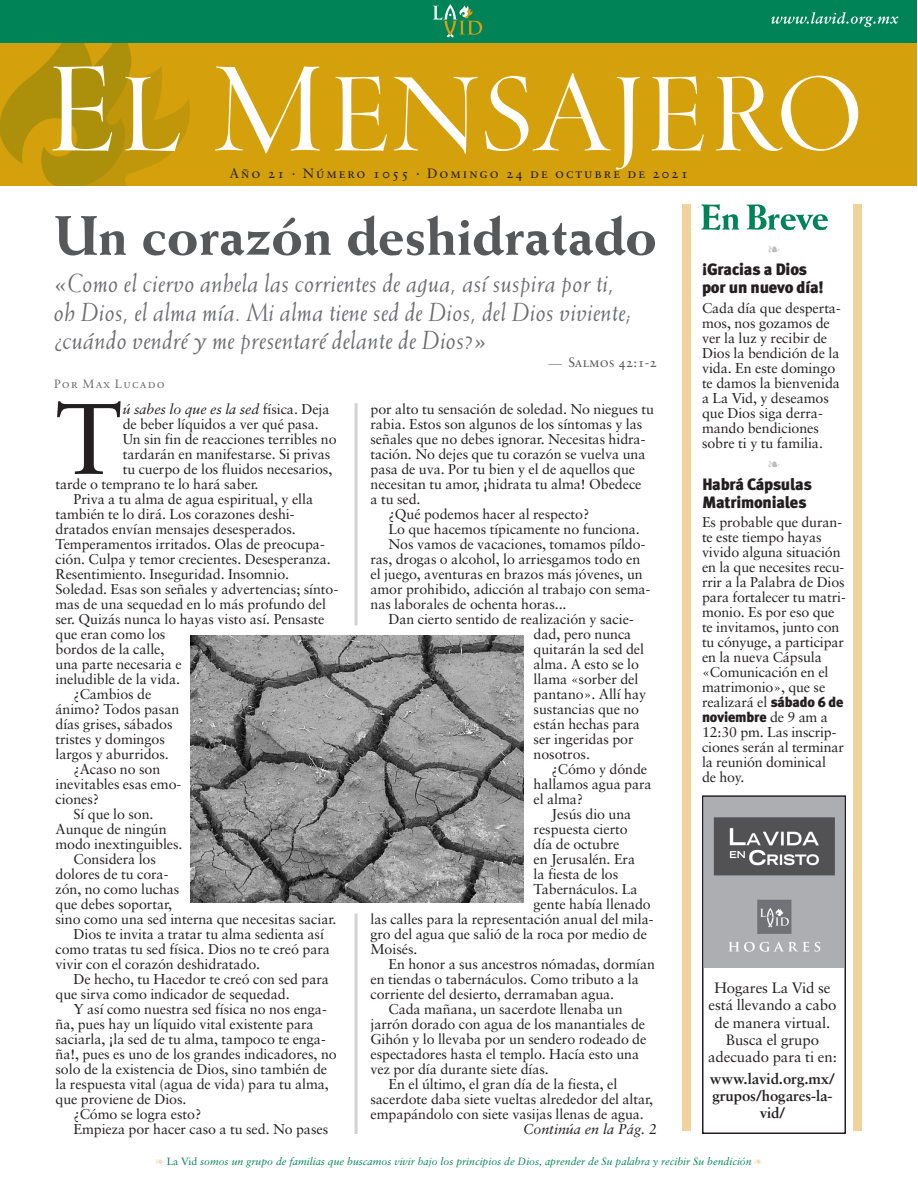
<style>
.page{position:relative;width:918px;height:1188px;background:#fff}
.page>*{position:absolute;margin:0;border:0;box-sizing:border-box;transform-origin:0 0}
.Primer_párrafo_porta{font:100.2px "Sabon";color:#231f20}
.Título_portada{font:800 55.5px "Weiss";letter-spacing:-.005em;color:#57585a}
.Título_portada-2{font:italic 26.25px/28.5px "Weiss";letter-spacing:.005em;color:#6c6d70}
.t1{font:900 16.5px/18px "Meta Plus";letter-spacing:-.015em;color:#231f20}
.t2{font:15px/17.2px "Sabon";letter-spacing:-.005em;color:#231f20;text-align:center}
.t3{font:700 15px/17.2px "Sabon";letter-spacing:-.005em;color:#231f20;text-align:center}
.Texto_portada{font:14.25px/15px "Sabon";letter-spacing:-.005em;color:#231f20}
.Primer_párrafo_porta-2{font:14.25px "Sabon";letter-spacing:-.005em;color:#231f20}
.Primer_párrafo_porta-3{font:italic 14.25px "Sabon";letter-spacing:-.005em;color:#231f20}
.t4{font:13.5px "Sabon Roman SC";letter-spacing:.145em;color:#231f20}
.Título_portada-3{font:13.5px "Sabon Roman SC";letter-spacing:.005em;color:#57585a}
.Subítulo_portada{font:12px "Sabon Roman SC";letter-spacing:.1em;color:#6c6d70}
.t5{font:italic 10.5px "Sabon";color:#008457}
.s1{font-family:"Weiss";font-style:italic;color:#6c6d70}
.s2{font-style:normal}
.s3{font-family:"Meta Plus";font-weight:900}
.s4{color:#f1ddb1}
</style>
<div class="page">
<div style="left:0;top:42px;width:916px;height:144px;background:#d4a00c"></div>
<div style="left:0;top:0;width:916px;height:42px;background:#008457"></div>
<svg style="left:433px;top:4px;width:49px;height:34px"></svg>
<svg style="left:771px;top:12px;width:127px;height:15px"></svg>
<div style="left:854px;top:204px;width:8px;height:927px;background:#efd39b"></div>
<div style="left:682px;top:204px;width:10px;height:927px;background:#efd39b"></div>
<svg style="left:701px;top:204px;width:38px;height:26px"></svg>
<svg style="left:747px;top:204px;width:81px;height:26px"></svg>
<svg style="left:0;top:42px;width:190px;height:144px"></svg>
<svg style="left:215px;top:66px;width:105px;height:88px"></svg>
<svg style="left:334px;top:76px;width:53px;height:75px"></svg>
<svg style="left:394px;top:77px;width:84px;height:77px"></svg>
<svg style="left:485px;top:73px;width:155px;height:97px"></svg>
<svg style="left:651px;top:76px;width:53px;height:75px"></svg>
<svg style="left:716px;top:76px;width:142px;height:75px"></svg>
<div style="left:702px;top:795px;width:144px;height:339px;border:2px solid #231f20"></div>
<img style="left:705px;top:798px;width:138px;height:170px">
<img style="left:191px;top:635px;width:332px;height:267px">
<hr style="left:355px;top:914px;width:3px;height:220px;background:#d1d2d4">
<hr style="left:355px;top:403px;width:3px;height:222px;background:#d1d2d4">
<p class="t4" style="left:230px;top:166px;width:460px">Año 21 · Número 1055 · Domingo 24 de octubre de 2021</p>
<p class="Título_portada" style="left:54px;top:202px;width:604px">Un corazón deshidratado</p>
<p class="Título_portada-2" style="left:54px;top:269px;width:580px">«Como el ciervo anhela las corrientes de agua, así suspira por ti, oh Dios, el alma mía. Mi alma tiene sed de Dios, del Dios viviente; ¿cuándo vendré y me presentaré delante de Dios?»</p>
<p class="Título_portada-3" style="left:549px;top:354px;width:110px"><span class="s1">—</span> Salmos 42:1-2</p>
<p class="Subítulo_portada" style="left:54px;top:377px;width:112px">Por Max Lucado</p>
<p class="Primer_párrafo_porta" style="left:56px;top:379px;width:68px">T</p>
<p class="Primer_párrafo_porta-3" style="left:123px;top:401px;width:208px">ú sabes lo que es la sed <span class="s2">física. Deja</span></p>
<p class="Primer_párrafo_porta-2" style="left:123px;top:416px;width:198px">de beber líquidos a ver qué pasa.</p>
<p class="Primer_párrafo_porta-2" style="left:123px;top:431px;width:215px">Un sin fin de reacciones terribles no</p>
<p class="Primer_párrafo_porta-2" style="left:123px;top:446px;width:209px">tardarán en manifestarse. Si privas</p>
<p class="Primer_párrafo_porta-2" style="left:123px;top:461px;width:211px">tu cuerpo de los fluidos necesarios,</p>
<p class="Primer_párrafo_porta-2" style="left:56px;top:476px;width:205px">tarde o temprano te lo hará saber.</p>
<p class="Texto_portada" style="left:56px;top:491px;width:284px;text-indent:18px">Priva a tu alma de agua espiritual, y ella también te lo dirá. Los corazones deshi&shy;dratados envían mensajes desesperados.<br>Temperamentos irritados. Olas de preocupa&shy;ción. Culpa y temor crecientes. Desesperanza.<br>Resentimiento. Inseguridad. Insomnio.<br>Soledad. Esas son señales y advertencias; sínto&shy;mas de una sequedad en lo más profundo del ser. Quizás nunca lo hayas visto así. Pensaste que eran como los<br>bordos de la calle,<br>una parte necesaria e<br>ineludible de la vida.</p>
<p class="Texto_portada" style="left:56px;top:686px;width:125px;text-indent:18px">¿Cambios de ánimo? Todos pasan días grises, sábados tristes y domingos largos y aburridos.</p>
<p class="Texto_portada" style="left:56px;top:761px;width:127px;text-indent:18px">¿Acaso no son inevitables esas emo&shy;ciones?</p>
<p class="Texto_portada" style="left:56px;top:806px;width:129px;text-indent:18px">Sí que lo son.<br>Aunque de ningún modo inextinguibles.</p>
<p class="Texto_portada" style="left:56px;top:851px;width:282px;text-indent:18px">Considera los<br>dolores de tu cora-<br>zón, no como luchas<br>que debes soportar,<br>sino como una sed interna que necesitas saciar.</p>
<p class="Texto_portada" style="left:56px;top:926px;width:276px;text-indent:18px">Dios te invita a tratar tu alma sedienta así como tratas tu sed física. Dios no te creó para vivir con el corazón deshidratado.</p>
<p class="Texto_portada" style="left:56px;top:971px;width:275px;text-indent:18px">De hecho, tu Hacedor te creó con sed para que sirva como indicador de sequedad.</p>
<p class="Texto_portada" style="left:56px;top:1001px;width:283px;text-indent:18px">Y así como nuestra sed física no nos enga&shy;ña, pues hay un líquido vital existente para saciarla, ¡la sed de tu alma, tampoco te enga&shy;ña!, pues es uno de los grandes indicadores, no solo de la existencia de Dios, sino también de la respuesta vital (agua de vida) para tu alma, que proviene de Dios.</p>
<p class="Texto_portada" style="left:74px;top:1106px;width:129px">¿Cómo se logra esto?</p>
<p class="Texto_portada" style="left:74px;top:1121px;width:256px">Empieza por hacer caso a tu sed. No pases</p>
<p class="Texto_portada" style="left:370px;top:401px;width:285px">por alto tu sensación de soledad. No niegues tu rabia. Estos son algunos de los síntomas y las señales que no debes ignorar. Necesitas hidra&shy;tación. No dejes que tu corazón se vuelva una pasa de uva. Por tu bien y el de aquellos que necesitan tu amor, ¡hidrata tu alma! Obedece<br>a tu sed.</p>
<p class="Texto_portada" style="left:388px;top:506px;width:202px">¿Qué podemos hacer al respecto?</p>
<p class="Texto_portada" style="left:388px;top:521px;width:253px">Lo que hacemos típicamente no funciona.</p>
<p class="Texto_portada" style="left:370px;top:536px;width:281px;text-indent:18px">Nos vamos de vacaciones, tomamos píldo&shy;ras, drogas o alcohol, lo arriesgamos todo en el juego, aventuras en brazos más jóvenes, un amor prohibido, adicción al trabajo con sema&shy;nas laborales de ochenta horas...</p>
<p class="Texto_portada" style="left:534px;top:611px;width:114px;text-indent:-145px">Dan cierto sentido de realización y sacie&shy;dad, pero nunca quitarán la sed del alma. A esto se lo llama «sorber del pantano». Allí hay sustancias que no están hechas para ser ingeridas por nosotros.</p>
<p class="Texto_portada" style="left:534px;top:761px;width:120px;text-indent:18px">¿Cómo y dónde hallamos agua para el alma?</p>
<p class="Texto_portada" style="left:552px;top:806px;width:81px">Jesús dio una</p>
<p class="Texto_portada" style="left:534px;top:821px;width:96px">respuesta cierto</p>
<p class="Texto_portada" style="left:534px;top:836px;width:88px">día de octubre</p>
<p class="Texto_portada" style="left:534px;top:851px;width:103px">en Jerusalén. Era</p>
<p class="Texto_portada" style="left:534px;top:866px;width:86px">la fiesta de los</p>
<p class="Texto_portada" style="left:534px;top:881px;width:106px">Tabernáculos. La</p>
<p class="Texto_portada" style="left:534px;top:896px;width:119px">gente había llenado</p>
<p class="Texto_portada" style="left:370px;top:911px;width:285px">las calles para la representación anual del mila-</p>
<p class="Texto_portada" style="left:370px;top:926px;width:278px">gro del agua que salió de la roca por medio de</p>
<p class="Texto_portada" style="left:370px;top:941px;width:48px">Moisés.</p>
<p class="Texto_portada" style="left:370px;top:956px;width:286px;text-indent:18px">En honor a sus ancestros nómadas, dormían en tiendas o tabernáculos. Como tributo a la corriente del desierto, derramaban agua.</p>
<p class="Texto_portada" style="left:370px;top:1001px;width:277px;text-indent:18px">Cada mañana, un sacerdote llenaba un jarrón dorado con agua de los manantiales de Gihón y lo llevaba por un sendero rodeado de espectadores hasta el templo. Hacía esto una vez por día durante siete días.</p>
<p class="Texto_portada" style="left:370px;top:1076px;width:284px;text-indent:18px">En el último, el gran día de la fiesta, el sacerdote daba siete vueltas alrededor del altar, empapándolo con siete vasijas llenas de agua.</p>
<p class="Primer_párrafo_porta-3" style="left:523px;top:1121px;width:135px">Continúa en la Pág. 2</p>
<p class="t1" style="left:702px;top:260px;width:123px">¡Gracias a Dios por un nuevo día!</p>
<p class="Texto_portada" style="left:702px;top:300px;width:140px">Cada día que desperta&shy;mos, nos gozamos de ver la luz y recibir de<br>Dios la bendición de la vida. En este domingo te damos la bienvenida a La Vid, y deseamos que Dios siga derra&shy;mando bendiciones sobre ti y tu familia.</p>
<p class="t1" style="left:702px;top:475px;width:111px">Habrá Cápsulas<br>Matrimoniales</p>
<p class="Texto_portada" style="left:702px;top:514px;width:145px">Es probable que duran&shy;te este tiempo hayas vivido alguna situación en la que necesites recu&shy;rrir a la Palabra de Dios para fortalecer tu matri&shy;monio. Es por eso que te invitamos, junto con tu cónyuge, a participar en la nueva Cápsula «Comunicación en el matrimonio», que se realizará el <span class="s3">sábado 6 de noviembre</span> de 9 am a<br>12:30 pm. Las inscrip&shy;ciones serán al terminar la reunión dominical<br>de hoy.</p>
<p class="t2" style="left:709px;top:979px;width:129px">Hogares La Vid se está llevando a cabo de manera virtual.</p>
<p class="t2" style="left:708px;top:1031px;width:130px">Busca el grupo adecuado para ti en:</p>
<p class="t3" style="left:710px;top:1070px;width:127px">www.lavid.org.mx/ grupos/hogares-la&shy;vid/</p>
<p class="t5" style="left:156px;top:1155px;width:608px"><span class="s4">❧</span> <span class="s2">La Vid</span> somos un grupo de familias que buscamos vivir bajo los principios de Dios, aprender de Su palabra y recibir Su bendición <span class="s4">❧</span></p>
</div>
